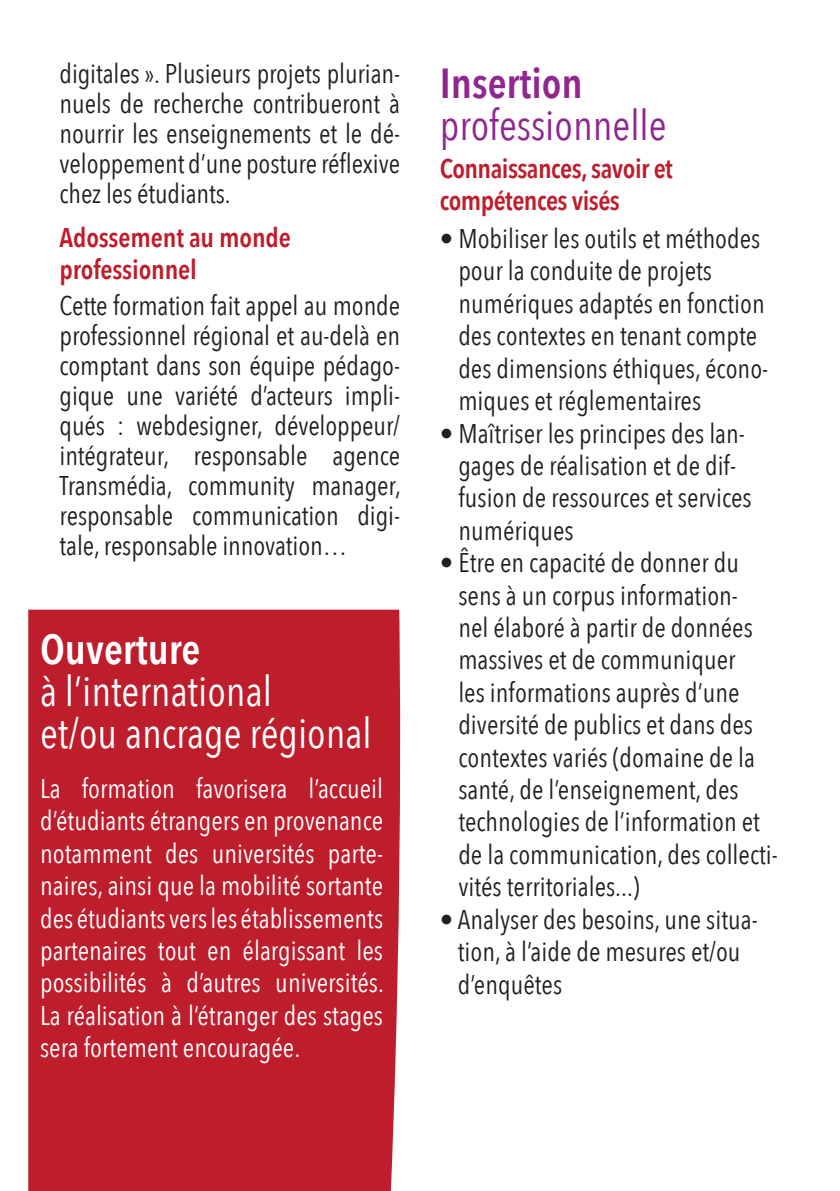
<style>
.page{position:relative;width:840px;height:1191px;background:#fff}
.page>*{position:absolute;margin:0;border:0;box-sizing:border-box;transform-origin:0 0}
.t1{font:42px "Avenir Next Condensed";color:#fff}
.t2{font:42px "Avenir Next Condensed";color:#90268f}
.t3{font:600 42px "Avenir Next Condensed";color:#90268f}
.t4{font:600 42px "Avenir Next Condensed";color:#fff}
.t5{font:27px/32.4px "Avenir Next Condensed";color:#231f20}
.t6{font:27px/32.4px "Avenir Next Condensed";color:#fff;text-align:justify}
.t7{font:600 27px/32.4px "Avenir Next Condensed";letter-spacing:-.02em;color:#be1d2c}
</style>
<div class="page">
<div style="left:28px;top:609px;width:373px;height:582px;background:#be1d2c"></div>
<p class="t5" style="left:60px;top:57px;width:342px;line-height:30px;text-align:justify">digitales ». Plusieurs projets plurian&shy;nuels de recherche contribueront à nourrir les enseignements et le dé&shy;veloppement d’une posture réflexive chez les étudiants.</p>
<p class="t7" style="left:60px;top:221px;width:233px">Adossement au monde professionnel</p>
<p class="t5" style="left:60px;top:289px;width:342px;line-height:30px;text-align:justify">Cette formation fait appel au monde professionnel régional et au-delà en comptant dans son équipe pédago&shy;gique une variété d’acteurs impli&shy;qués : webdesigner, développeur/ intégrateur, responsable agence Transmédia, community manager, responsable communication digi&shy;tale, responsable innovation…</p>
<p class="t4" style="left:40px;top:613px;width:162px">Ouverture</p>
<p class="t1" style="left:40px;top:656px;width:233px">à l’international</p>
<p class="t1" style="left:40px;top:698px;width:333px">et/ou ancrage régional</p>
<p class="t6" style="left:40px;top:771px;width:345px">La formation favorisera l’accueil d’étudiants étrangers en provenance notamment des universités parte&shy;naires, ainsi que la mobilité sortante des étudiants vers les établissements partenaires tout en élargissant les possibilités à d’autres universités.<br>La réalisation à l’étranger des stages sera fortement encouragée.</p>
<p class="t3" style="left:439px;top:47px;width:144px">Insertion</p>
<p class="t2" style="left:439px;top:90px;width:228px">professionnelle</p>
<p class="t7" style="left:439px;top:152px;width:234px">Connaissances, savoir et compétences visés</p>
<p class="t5" style="left:458px;top:221px;width:311px;text-indent:-18px">• Mobiliser les outils et méthodes pour la conduite de projets numériques adaptés en fonction des contextes en tenant compte des dimensions éthiques, écono&shy;miques et réglementaires</p>
<p class="t5" style="left:458px;top:415px;width:295px;text-indent:-18px">• Maîtriser les principes des lan&shy;gages de réalisation et de dif&shy;fusion de ressources et services numériques</p>
<p class="t5" style="left:458px;top:545px;width:321px;text-indent:-18px">• Être en capacité de donner du sens à un corpus information-<br>nel élaboré à partir de données massives et de communiquer<br>les informations auprès d’une diversité de publics et dans des contextes variés (domaine de la santé, de l’enseignement, des technologies de l’information et de la communication, des collecti&shy;vités territoriales...)</p>
<p class="t5" style="left:457px;top:901px;width:301px;text-indent:-18px">• Analyser des besoins, une situa&shy;tion, à l’aide de mesures et/ou d’enquêtes</p>
</div>
